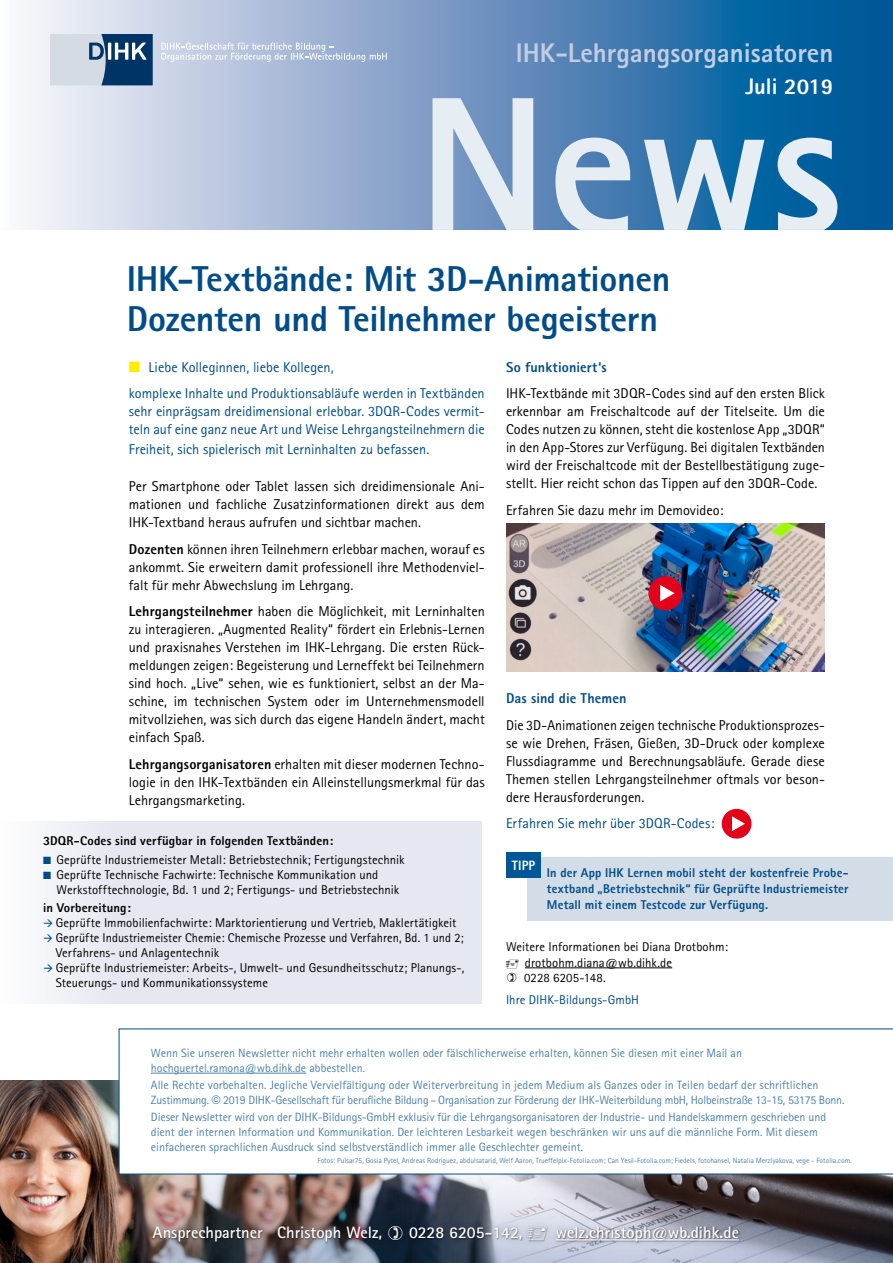
<style>
.page{position:relative;width:893px;height:1263px;background:#fff}
.page>*{position:absolute;margin:0;border:0;box-sizing:border-box;transform-origin:0 0}
.headline{font:800 36px/40.5px "Rotis Sans Serif";letter-spacing:-.01em;color:#004c89}
.t1{font:800 27px "Rotis Sans Serif";color:#c2cde3}
.t2{font:800 22.5px "Rotis Sans Serif";color:#fff}
.t3{font:700 16.5px "Rotis Sans Serif";color:#fff}
.body{font:14.25px/18px "Rotis Sans Serif";color:#000;text-align:justify}
.Einleitung{font:14.25px/18px "Rotis Sans Serif";color:#004c89;text-align:justify}
.body-2{font:800 14.25px "Rotis Sans Serif";letter-spacing:.005em;color:#004c89}
.body-3{font:14.25px "Rotis Sans Serif";color:#004c89}
.body-4{font:800 13.5px "Rotis Sans Serif";color:#fff}
.body-5{font:12.75px/15px "Rotis Sans Serif";letter-spacing:.005em;color:#000}
.body-6{font:800 12.75px/15.8px "Rotis Sans Serif";letter-spacing:.01em;color:#004c89;text-align:justify}
.body-7{font:800 12.75px "Rotis Sans Serif";letter-spacing:.01em;color:#000}
.body-8{font:12.75px "Rotis Sans Serif";letter-spacing:.005em;color:#004c89}
.t4{font:12px/15px "Rotis Sans Serif";color:#4d82ac}
.t5{font:7.5px "Rotis Sans Serif";color:#4d82ac}
.s1{color:#ffed00}
.s2{font-weight:800}
.s3{color:#004c89}
.s4{font-family:"Helvetica"}
</style>
<div class="page">
<div style="left:528px;top:857px;width:365px;height:63px;background:#d2dde8"></div>
<img style="left:0;top:1081px;width:893px;height:182px">
<svg style="left:24px;top:0;width:869px;height:230px;background:#81a5ca"></svg>
<svg style="left:432px;top:98px;width:405px;height:132px;background:#79a4c8"></svg>
<div style="left:146px;top:1218px;width:600px;height:31px;background:#000;opacity:.3"></div>
<hr style="left:556px;top:1239px;width:183px;height:1px;background:#fff">
<svg style="left:119px;top:1028px;width:774px;height:146px"></svg>
<hr style="left:151px;top:1073px;width:155px;height:1px;background:#4d82ac">
<svg style="left:50px;top:34px;width:103px;height:51px;background:#7994ad"></svg>
<svg style="left:161px;top:43px;width:226px;height:19px;background:#bcc9e0"></svg>
<hr style="left:525px;top:967px;width:147px;height:1px;background:#000">
<div style="left:722px;top:809px;width:29px;height:30px;background:#e2001a;border-radius:50%"></div>
<svg style="left:732px;top:816px;width:13px;height:15px"></svg>
<div style="left:0;top:821px;width:481px;height:182px;background:#e5e8f1"></div>
<div style="left:506px;top:852px;width:34px;height:25px;background:#005697"></div>
<img style="left:506px;top:523px;width:319px;height:149px">
<div style="left:648px;top:576px;width:34px;height:34px;background:#e2001a;border-radius:50%"></div>
<svg style="left:660px;top:585px;width:15px;height:16px"></svg>
<svg style="left:389px;top:1225px;width:14px;height:15px"></svg>
<svg style="left:527px;top:1227px;width:20px;height:13px"></svg>
<p class="t1" style="left:516px;top:36px;width:319px">IHK-Lehrgangsorganisatoren</p>
<p class="t2" style="left:745px;top:72px;width:89px">Juli 2019</p>
<p class="headline" style="left:127px;top:258px;width:545px">IHK-Textbände: Mit 3D-Animationen<br>Dozenten und Teilnehmer begeistern</p>
<p class="Einleitung" style="left:129px;top:358px;width:206px"><span class="s1">■</span> Liebe Kolleginnen, liebe Kollegen,</p>
<p class="Einleitung" style="left:129px;top:384px;width:357px">komplexe Inhalte und Produktionsabläufe werden in Textbänden sehr einprägsam dreidimensional erlebbar. 3DQR-Codes vermit&shy;teln auf eine ganz neue Art und Weise Lehrgangsteilnehmern die</p>
<p class="Einleitung" style="left:129px;top:440px;width:302px">Freiheit, sich spielerisch mit Lerninhalten zu befassen.</p>
<p class="body" style="left:129px;top:477px;width:357px">Per Smartphone oder Tablet lassen sich dreidimensionale Ani&shy;mationen und fachliche Zusatzinformationen direkt aus dem IHK-Textband heraus aufrufen und sichtbar machen.</p>
<p class="body" style="left:129px;top:540px;width:357px"><span class="s2">Dozenten</span> können ihren Teilnehmern erlebbar machen, worauf es ankommt. Sie erweitern damit professionell ihre Methodenviel&shy;falt für mehr Abwechslung im Lehrgang.</p>
<p class="body" style="left:129px;top:602px;width:357px"><span class="s2">Lehrgangsteilnehmer</span> haben die Möglichkeit, mit Lerninhalten zu interagieren. „Augmented Reality“ fördert ein Erlebnis-Lernen und praxisnahes Verstehen im IHK-Lehrgang. Die ersten Rück&shy;meldungen zeigen: Begeisterung und Lerneffekt bei Teilnehmern sind hoch. „Live“ sehen, wie es funktioniert, selbst an der Ma&shy;schine, im technischen System oder im Unternehmensmodell mitvollziehen, was sich durch das eigene Handeln ändert, macht einfach Spaß.</p>
<p class="body" style="left:129px;top:755px;width:357px"><span class="s2">Lehrgangsorganisatoren</span> erhalten mit dieser modernen Techno&shy;logie in den IHK-Textbänden ein Alleinstellungsmerkmal für das Lehrgangsmarketing.</p>
<p class="body-7" style="left:43px;top:832px;width:292px">3DQR-Codes sind verfügbar in folgenden Textbänden:</p>
<p class="body-5" style="left:43px;top:852px;width:363px"><span class="s3">■</span> Geprüfte Industriemeister Metall: Betriebstechnik; Fertigungstechnik</p>
<p class="body-5" style="left:57px;top:867px;width:344px;text-indent:-14px"><span class="s3">■</span> Geprüfte Technische Fachwirte: Technische Kommunikation und<br>Werkstofftechnologie, Bd. 1 und 2; Fertigungs- und Betriebstechnik</p>
<p class="body-7" style="left:43px;top:899px;width:89px">in Vorbereitung:</p>
<p class="body-5" style="left:43px;top:915px;width:415px"><span class="s3">→</span> Geprüfte Immobilienfachwirte: Marktorientierung und Vertrieb, Maklertätigkeit</p>
<p class="body-5" style="left:56px;top:930px;width:410px;text-indent:-13px"><span class="s3">→</span> Geprüfte Industriemeister Chemie: Chemische Prozesse und Verfahren, Bd. 1 und 2;<br>Verfahrens- und Anlagentechnik</p>
<p class="body-5" style="left:56px;top:960px;width:410px;text-indent:-13px"><span class="s3">→</span> Geprüfte Industriemeister: Arbeits-, Umwelt- und Gesundheitsschutz; Planungs-,<br>Steuerungs- und Kommunikationssysteme</p>
<p class="body-2" style="left:506px;top:358px;width:102px">So funktioniert‘s</p>
<p class="body" style="left:506px;top:384px;width:320px">IHK-Textbände mit 3DQR-Codes sind auf den ersten Blick erkennbar am Freischaltcode auf der Titelseite. Um die Codes nutzen zu können, steht die kostenlose App „3DQR“ in den App-Stores zur Verfügung. Bei digitalen Textbänden wird der Freischaltcode mit der Bestellbestätigung zuge&shy;stellt. Hier reicht schon das Tippen auf den 3DQR-Code.</p>
<p class="body" style="left:506px;top:501px;width:219px">Erfahren Sie dazu mehr im Demovideo:</p>
<p class="body-2" style="left:506px;top:689px;width:122px">Das sind die Themen</p>
<p class="body" style="left:506px;top:716px;width:320px">Die 3D-Animationen zeigen technische Produktionsprozes&shy;se wie Drehen, Fräsen, Gießen, 3D-Druck oder komplexe Flussdiagramme und Berechnungsabläufe. Gerade diese Themen stellen Lehrgangsteilnehmer oftmals vor beson&shy;dere Herausforderungen.</p>
<p class="body-3" style="left:506px;top:815px;width:210px">Erfahren Sie mehr über 3DQR-Codes:</p>
<p class="body-4" style="left:512px;top:857px;width:25px">TIPP</p>
<p class="body-6" style="left:547px;top:865px;width:303px">In der App IHK Lernen mobil steht der kostenfreie Probe&shy;textband „Betriebstechnik“ für Geprüfte Industriemeister Metall mit einem Testcode zur Verfügung.</p>
<p class="body-5" style="left:524px;top:938px;width:206px;line-height:15.8px;text-indent:-18px">Weitere Informationen bei Diana Drotbohm: drotbohm.diana@wb.dihk.de<br>0228 6205-148.</p>
<p class="body-8" style="left:506px;top:992px;width:135px">Ihre DIHK-Bildungs-GmbH</p>
<p class="t4" style="left:151px;top:1045px;width:593px">Wenn Sie unseren Newsletter nicht mehr erhalten wollen oder fälschlicherweise erhalten, können Sie diesen mit einer Mail an hochguertel.ramona@wb.dihk.de abbestellen.</p>
<p class="t4" style="left:151px;top:1077px;width:695px">Alle Rechte vorbehalten. Jegliche Vervielfältigung oder Weiterverbreitung in jedem Medium als Ganzes oder in Teilen bedarf der schriftlichen<br>Zustimmung. <span class="s4">©</span> 2019 DIHK-Gesellschaft für berufliche Bildung – Organisation zur Förderung der IHK-Weiterbildung mbH, Holbeinstraße 13-15, 53175 Bonn.</p>
<p class="t4" style="left:151px;top:1109px;width:677px">Dieser Newsletter wird von der DIHK-Bildungs-GmbH exklusiv für die Lehrgangsorganisatoren der Industrie- und Handelskammern geschrieben und dient der internen Information und Kommunikation. Der leichteren Lesbarkeit wegen beschränken wir uns auf die männliche Form. Mit diesem einfacheren sprachlichen Ausdruck sind selbstverständlich immer alle Geschlechter gemeint.</p>
<p class="t5" style="left:317px;top:1156px;width:536px">Fotos: Pulsar75, Gosia Pytel, Andreas Rodriguez, abdulsatarid, Welf Aaron, Trueffelpix-Fotolia.com; Can Yesil-Fotolia.com; Fiedels, fotohansel, Natalia Merzlyakova, vege - Fotolia.com.</p>
<p class="t3" style="left:153px;top:1222px;width:231px">Ansprechpartner Christoph Welz,</p>
<p class="t3" style="left:409px;top:1222px;width:115px">0228 6205-142,</p>
<p class="t3" style="left:556px;top:1222px;width:185px">welz.christoph@wb.dihk.de</p>
</div>
